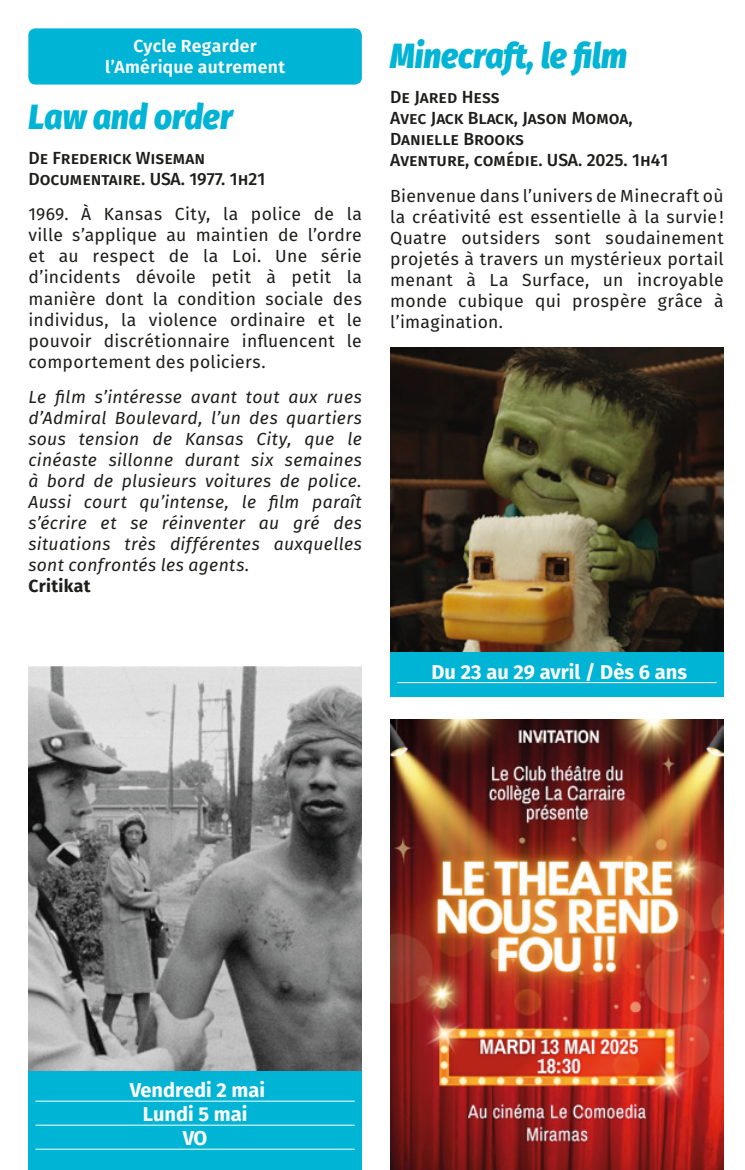
<style>
.page{position:relative;width:745px;height:1170px;background:#fff}
.page>*{position:absolute;margin:0;border:0;box-sizing:border-box;transform-origin:0 0}
._1_Titre{font:italic 800 35px "Fira Sans";color:#00b4d5;scale:.9 1}
._4_Horaires{font:700 20px "Fira Sans";color:#fff}
._3_Txt_c{font:17.5px/21px "Fira Sans";letter-spacing:.015em;color:#1d1d1b;text-align:justify}
._3_Txt_c-2{font:italic 17.5px/21px "Fira Sans";letter-spacing:.02em;color:#1d1d1b;text-align:justify}
._2_Distri{font:500 17.5px/21px "Fira Sans";color:#1d1d1b}
._7_Ciné-débat{font:600 17.5px/21px "Fira Sans";letter-spacing:.02em;color:#fff;text-align:center}
._8_Magasine{font:700 17.5px "Fira Sans";letter-spacing:.02em;color:#1d1d1b}
</style>
<div class="page">
<img style="left:390px;top:348px;width:333px;height:305px">
<div style="left:390px;top:653px;width:333px;height:44px;background:#00b4d5"></div>
<hr style="left:397px;top:682px;width:319px;height:1px;background:#fff">
<div style="left:28px;top:1071px;width:333px;height:98px;background:#00b4d5"></div>
<hr style="left:35px;top:1100px;width:319px;height:1px;background:#fff">
<hr style="left:35px;top:1124px;width:319px;height:1px;background:#fff">
<hr style="left:35px;top:1148px;width:319px;height:1px;background:#fff">
<img style="left:28px;top:666px;width:333px;height:404px">
<div style="left:28px;top:28px;width:333px;height:57px;background:#00b4d5;border-radius:7px"></div>
<img style="left:390px;top:719px;width:333px;height:450px">
<p class="_7_Ciné-débat" style="left:105px;top:34px;width:181px">Cycle Regarder l’Amérique autrement</p>
<p class="_1_Titre" style="left:28px;top:85px;width:228px">Law and order</p>
<p class="_2_Distri" style="left:28px;top:147px;width:178px">De Frederick Wiseman</p>
<p class="_2_Distri" style="left:28px;top:168px;width:238px">Documentaire. USA. 1977. 1h21</p>
<p class="_3_Txt_c" style="left:28px;top:203px;width:335px">1969. À Kansas City, la police de la ville s’applique au maintien de l’ordre et au respect de la Loi. Une série d’incidents dévoile petit à petit la manière dont la condition sociale des individus, la violence ordinaire et le pouvoir discrétionnaire influencent le comportement des policiers.</p>
<p class="_3_Txt_c-2" style="left:28px;top:385px;width:335px">Le film s’intéresse avant tout aux rues d’Admiral Boulevard, l’un des quartiers sous tension de Kansas City, que le cinéaste sillonne durant six semaines à bord de plusieurs voitures de police.<br>Aussi court qu’intense, le film paraît s’écrire et se réinventer au gré des situations très différentes auxquelles sont confrontés les agents.</p>
<p class="_8_Magasine" style="left:28px;top:571px;width:64px">Critikat</p>
<p class="_1_Titre" style="left:390px;top:24px;width:264px">Minecraft, le film</p>
<p class="_2_Distri" style="left:390px;top:86px;width:111px">De Jared Hess</p>
<p class="_2_Distri" style="left:390px;top:107px;width:244px">Avec Jack Black, Jason Momoa,<br>Danielle Brooks</p>
<p class="_2_Distri" style="left:390px;top:149px;width:279px">Aventure, comédie. USA. 2025. 1h41</p>
<p class="_3_Txt_c" style="left:390px;top:184px;width:335px">Bienvenue dans l’univers de Minecraft où la créativité est essentielle à la survie!<br>Quatre outsiders sont soudainement projetés à travers un mystérieux portail menant à La Surface, un incroyable monde cubique qui prospère grâce à l’imagination.</p>
<p class="_4_Horaires" style="left:431px;top:654px;width:257px">Du 23 au 29 avril / Dès 6 ans</p>
<p class="_4_Horaires" style="left:130px;top:1073px;width:137px">Vendredi 2 mai</p>
<p class="_4_Horaires" style="left:143px;top:1097px;width:106px">Lundi 5 mai</p>
<p class="_4_Horaires" style="left:183px;top:1121px;width:26px">VO</p>
</div>
